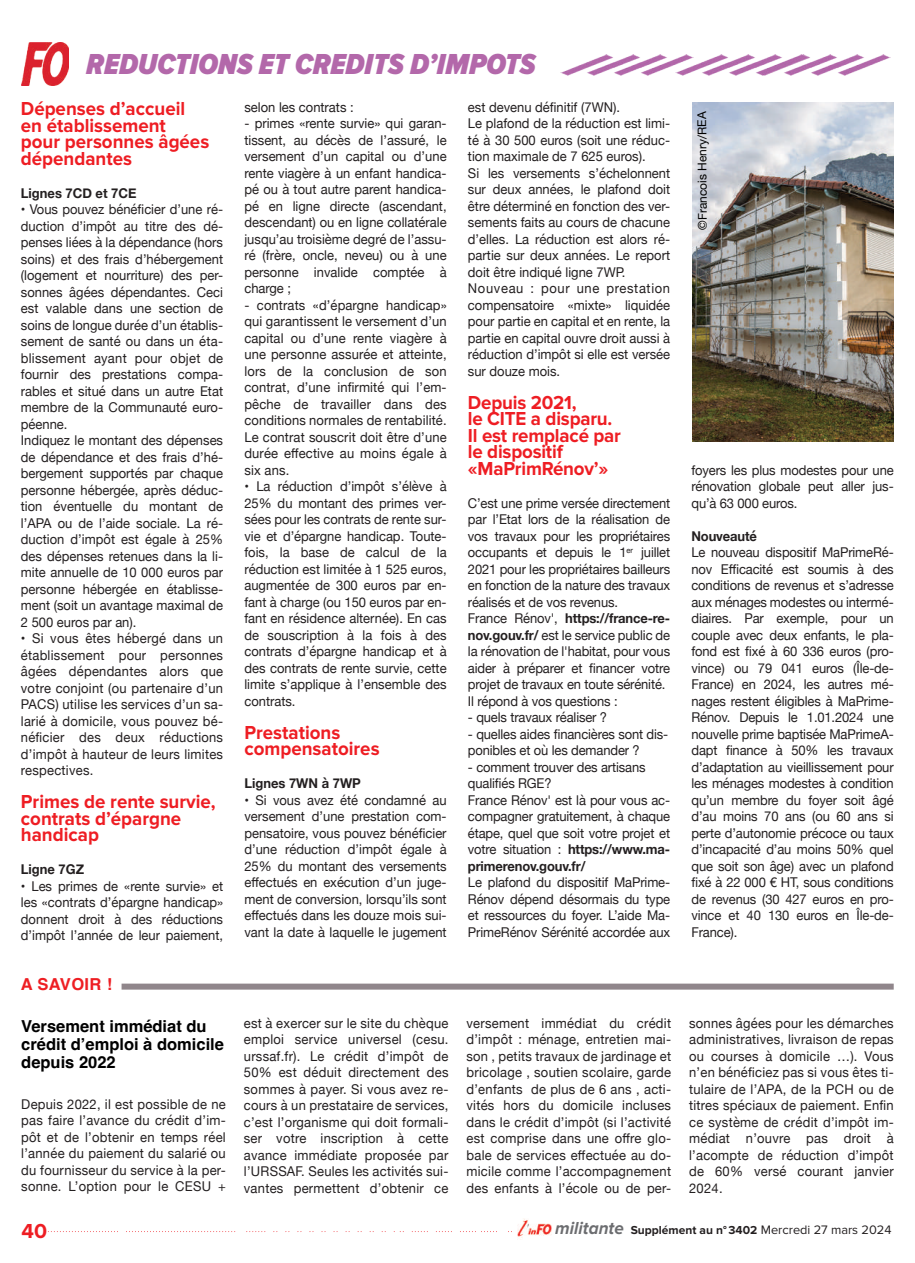
<style>
.page{position:relative;width:915px;height:1263px;background:#fff}
.page>*{position:absolute;margin:0;border:0;box-sizing:border-box;transform-origin:0 0}
.t1{font:italic 900 30px "Proxima Nova Cond";color:#b368aa}
.t2{font:700 21px "Proxima Nova";color:#ee1d23}
.t3{font:700 19.5px/16.5px "Proxima Nova";color:#ee1d23;scale:.96 1}
.t4{font:700 16.5px/18px "Helvetica";color:#000}
.t5{font:700 16.5px "Helvetica";letter-spacing:.02em;color:#ee1e23}
.t6{font:13.5px/16.5px "Helvetica Neue";color:#231f20;text-align:justify;scale:.96 1}
.t7{font:700 13.5px "Helvetica Neue";color:#231f20;scale:.96 1}
.t8{font:700 12px "Proxima Nova";color:#231f20}
.t9{font:12px "Helvetica Neue";letter-spacing:-.005em;color:#000}
.s1{font-weight:700}
.s2{font-family:"Helvetica Neue";font-weight:400;color:#fff}
.s3{font-style:italic;font-size:18px;color:#6c6d70}
.s4{font-weight:400;font-size:12.75px}
</style>
<div class="page">
<img style="left:22px;top:43px;width:47px;height:42px">
<svg style="left:48px;top:1231px;width:464px;height:1px"></svg>
<img style="left:517px;top:1218px;width:35px;height:22px">
<div style="left:121px;top:983px;width:772px;height:6px;background:#90868b"></div>
<img style="left:808px;top:54px;width:82px;height:22px">
<img style="left:693px;top:54px;width:115px;height:22px">
<img style="left:560px;top:54px;width:133px;height:22px">
<img style="left:692px;top:102px;width:201px;height:339px">
<h1 class="t1" style="left:86px;top:51px;width:451px">REDUCTIONS ET CREDITS D’IMPOTS</h1>
<h3 class="t3" style="left:21px;top:101px;width:198px">Dépenses d’accueil en établissement pour personnes âgées dépendantes</h3>
<p class="t7" style="left:21px;top:184px;width:122px">Lignes 7CD et 7CE</p>
<p class="t6" style="left:21px;top:201px;width:212px;text-align:left">• Vous pouvez bénéficier d’une ré&shy;duction d’impôt au titre des dé&shy;penses liées à la dépendance (hors soins) et des frais d’hébergement (logement et nourriture) des per&shy;sonnes âgées dépendantes. Ceci est valable dans une section de soins de longue durée d’un établis&shy;sement de santé ou dans un éta&shy;blissement ayant pour objet de fournir des prestations compa&shy;rables et situé dans un autre Etat membre de la Communauté euro&shy;péenne.<br>Indiquez le montant des dépenses de dépendance et des frais d’hé&shy;bergement supportés par chaque personne hébergée, après déduc&shy;tion éventuelle du montant de l’APA ou de l’aide sociale. La ré&shy;duction d’impôt est égale à 25% des dépenses retenues dans la li&shy;mite annuelle de 10 000 euros par personne hébergée en établisse&shy;ment (soit un avantage maximal de<br>2 500 euros par an).</p>
<p class="t6" style="left:21px;top:630px;width:212px">• Si vous êtes hébergé dans un établissement pour personnes âgées dépendantes alors que votre conjoint (ou partenaire d’un PACS) utilise les services d’un sa&shy;larié à domicile, vous pouvez bé&shy;néficier des deux réductions d’impôt à hauteur de leurs limites respectives.</p>
<h3 class="t3" style="left:21px;top:794px;width:204px">Primes de rente survie, contrats d’épargne handicap</h3>
<p class="t7" style="left:21px;top:861px;width:67px">Ligne 7GZ</p>
<p class="t6" style="left:21px;top:877px;width:212px">• Les primes de «rente survie» et les «contrats d’épargne handicap» donnent droit à des réductions d’impôt l’année de leur paiement,</p>
<p class="t5" style="left:21px;top:978px;width:93px">A SAVOIR !</p>
<p class="t6" style="left:244px;top:98px;width:115px">selon les contrats :</p>
<p class="t6" style="left:244px;top:115px;width:212px">- primes «rente survie» qui garan&shy;tissent, au décès de l’assuré, le versement d’un capital ou d’une rente viagère à un enfant handica&shy;pé ou à tout autre parent handica&shy;pé en ligne directe (ascendant, descendant) ou en ligne collatérale jusqu’au troisième degré de l’assu&shy;ré (frère, oncle, neveu) ou à une personne invalide comptée à charge ;</p>
<p class="t6" style="left:244px;top:296px;width:212px">- contrats «d’épargne handicap» qui garantissent le versement d’un capital ou d’une rente viagère à une personne assurée et atteinte, lors de la conclusion de son contrat, d’une infirmité qui l’em&shy;pêche de travailler dans des conditions normales de rentabilité.<br>Le contrat souscrit doit être d’une durée effective au moins égale à six ans.</p>
<p class="t6" style="left:244px;top:478px;width:212px">• La réduction d’impôt s’élève à 25% du montant des primes ver&shy;sées pour les contrats de rente sur&shy;vie et d’épargne handicap. Toute&shy;fois, la base de calcul de la réduction est limitée à 1 525 euros, augmentée de 300 euros par en&shy;fant à charge (ou 150 euros par en&shy;fant en résidence alternée). En cas de souscription à la fois à des contrats d’épargne handicap et à des contrats de rente survie, cette limite s’applique à l’ensemble des contrats.</p>
<h3 class="t3" style="left:244px;top:725px;width:142px">Prestations compensatoires</h3>
<p class="t7" style="left:244px;top:775px;width:123px">Lignes 7WN à 7WP</p>
<p class="t6" style="left:244px;top:791px;width:212px">• Si vous avez été condamné au versement d’une prestation com&shy;pensatoire, vous pouvez bénéficier d’une réduction d’impôt égale à 25% du montant des versements effectués en exécution d’un juge&shy;ment de conversion, lorsqu’ils sont effectués dans les douze mois sui&shy;vant la date à laquelle le jugement</p>
<p class="t6" style="left:468px;top:98px;width:212px;text-align:left">est devenu définitif (7WN).<br>Le plafond de la réduction est limi&shy;té à 30 500 euros (soit une réduc&shy;tion maximale de 7 625 euros).<br>Si les versements s’échelonnent sur deux années, le plafond doit être déterminé en fonction des ver&shy;sements faits au cours de chacune d’elles. La réduction est alors ré&shy;partie sur deux années. Le report doit être indiqué ligne 7WP.<br>Nouveau : pour une prestation compensatoire «mixte» liquidée pour partie en capital et en rente, la partie en capital ouvre droit aussi à réduction d’impôt si elle est versée sur douze mois.</p>
<h3 class="t3" style="left:468px;top:395px;width:161px">Depuis 2021,<br>le CITE a disparu.<br>Il est remplacé par le dispositif «MaPrimRénov’»</h3>
<p class="t6" style="left:468px;top:494px;width:212px;text-align:left">C’est une prime versée directement par l’Etat lors de la réalisation de vos travaux pour les propriétaires occupants et depuis le 1<sup>er</sup> juillet 2021 pour les propriétaires bailleurs en fonction de la nature des travaux réalisés et de vos revenus.<br>France Rénov', <span class="s1">https://france-re&shy;nov.gouv.fr/</span> est le service public de la rénovation de l'habitat, pour vous aider à préparer et financer votre projet de travaux en toute sérénité.<br>Il répond à vos questions :</p>
<p class="t6" style="left:468px;top:709px;width:146px">- quels travaux réaliser ?</p>
<p class="t6" style="left:468px;top:725px;width:210px">- quelles aides financières sont dis&shy;ponibles et où les demander ?</p>
<p class="t6" style="left:468px;top:758px;width:212px;text-align:left">- comment trouver des artisans qualifiés RGE?<br>France Rénov' est là pour vous ac&shy;compagner gratuitement, à chaque étape, quel que soit votre projet et votre situation : <span class="s1">https://www.ma&shy;primerenov.gouv.fr/</span></p>
<p class="t6" style="left:468px;top:874px;width:212px">Le plafond du dispositif MaPrime-Rénov dépend désormais du type et ressources du foyer. L’aide Ma-PrimeRénov Sérénité accordée aux</p>
<p class="t9" style="left:695px;top:230px;width:120px;rotate:-90deg">©Francois Henry/REA</p>
<p class="t6" style="left:691px;top:461px;width:212px">foyers les plus modestes pour une rénovation globale peut aller jus&shy;qu’à 63 000 euros.</p>
<p class="t7" style="left:691px;top:528px;width:70px">Nouveauté</p>
<p class="t6" style="left:691px;top:544px;width:212px">Le nouveau dispositif MaPrimeRé&shy;nov Efficacité est soumis à des conditions de revenus et s’adresse aux ménages modestes ou intermé&shy;diaires. Par exemple, pour un couple avec deux enfants, le pla&shy;fond est fixé à 60 336 euros (pro&shy;vince) ou 79 041 euros (Île-de-France) en 2024, les autres mé&shy;nages restent éligibles à MaPrime-Rénov. Depuis le 1.01.2024 une nouvelle prime baptisée MaPrimeA&shy;dapt finance à 50% les travaux d’adaptation au vieillissement pour les ménages modestes à condition qu’un membre du foyer soit âgé d’au moins 70 ans (ou 60 ans si perte d’autonomie précoce ou taux d’incapacité d’au moins 50% quel que soit son âge) avec un plafond fixé à 22 000 € HT, sous conditions de revenus (30 427 euros en pro&shy;vince et 40 130 euros en Île-de-France).</p>
<p class="t4" style="left:21px;top:1018px;width:204px">Versement immédiat du crédit d’emploi à domicile depuis 2022</p>
<p class="t6" style="left:21px;top:1095px;width:214px">Depuis 2022, il est possible de ne pas faire l’avance du crédit d’im&shy;pôt et de l’obtenir en temps réel l’année du paiement du salarié ou du fournisseur du service à la per&shy;sonne. L’option pour le CESU +</p>
<p class="t6" style="left:244px;top:1015px;width:214px">est à exercer sur le site du chèque emploi service universel (cesu. urssaf.fr). Le crédit d’impôt de 50% est déduit directement des sommes à payer. Si vous avez re&shy;cours à un prestataire de services, c’est l’organisme qui doit formali&shy;ser votre inscription à cette avance immédiate proposée par l’URSSAF. Seules les activités sui&shy;vantes permettent d’obtenir ce</p>
<p class="t6" style="left:466px;top:1015px;width:214px">versement immédiat du crédit d’impôt : ménage, entretien mai&shy;son , petits travaux de jardinage et bricolage , soutien scolaire, garde d’enfants de plus de 6 ans , acti&shy;vités hors du domicile incluses dans le crédit d’impôt (si l’activité est comprise dans une offre glo&shy;bale de services effectuée au do&shy;micile comme l’accompagnement des enfants à l’école ou de per-</p>
<p class="t6" style="left:688px;top:1015px;width:214px">sonnes âgées pour les démarches administratives, livraison de repas ou courses à domicile …). Vous n’en bénéficiez pas si vous êtes ti&shy;tulaire de l’APA, de la PCH ou de titres spéciaux de paiement. Enfin ce système de crédit d’impôt im&shy;médiat n’ouvre pas droit à l’acompte de réduction d’impôt de 60% versé courant janvier 2024.</p>
<h2 class="t2" style="left:21px;top:1222px;width:27px">40</h2>
<p class="t8" style="left:552px;top:1225px;width:343px"><span class="s2">l</span><span class="s3">militante</span> Supplément au n° 3402 <span class="s4">Mercredi 27 mars 2024</span><span class="s2">l</span></p>
</div>
